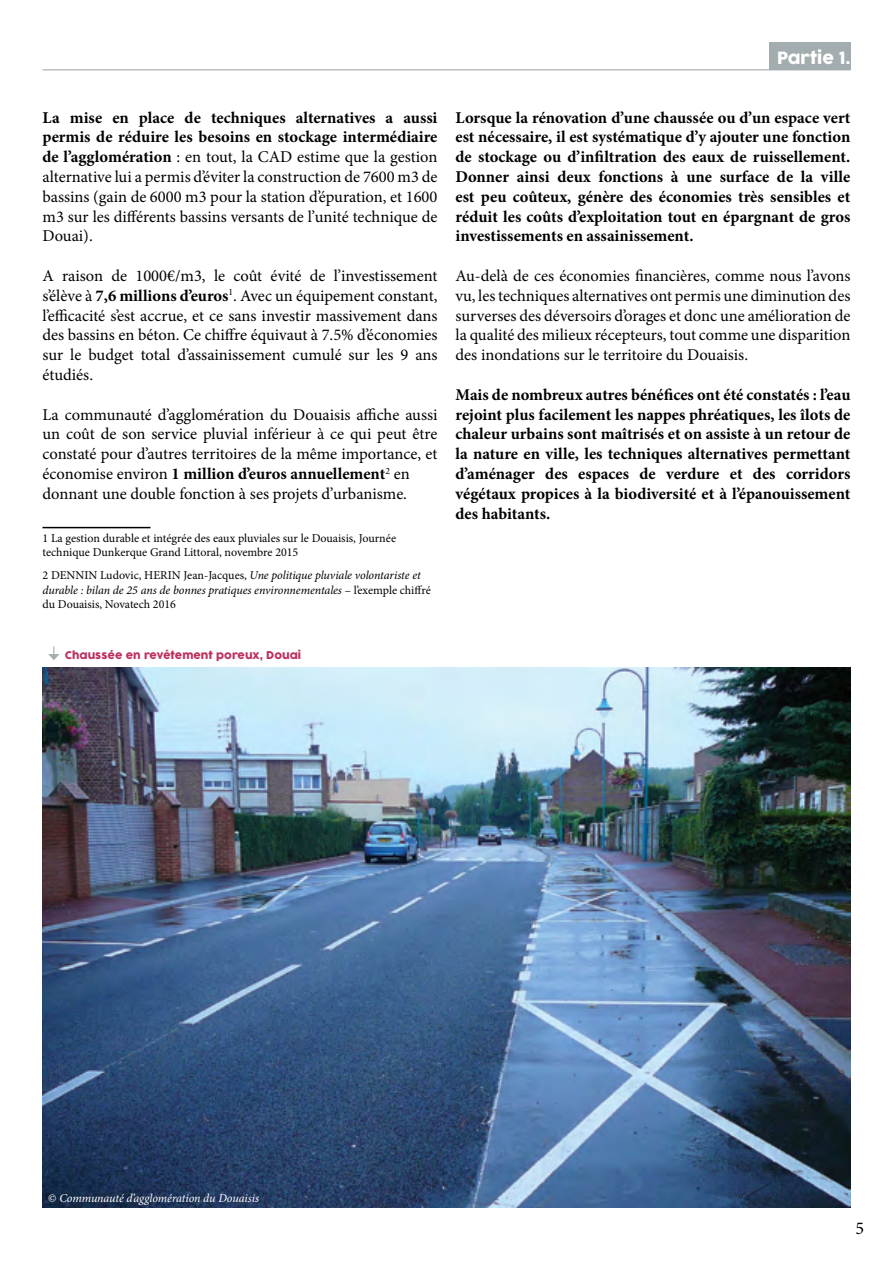
<style>
.page{position:relative;width:893px;height:1263px;background:#fff}
.page>*{position:absolute;margin:0;border:0;box-sizing:border-box;transform-origin:0 0}
.t1{font:18px "Minion Pro";color:#000}
.t2{font:16.5px/19.8px "Minion Pro";color:#000;text-align:justify}
.t3{font:700 16.5px/19.8px "Minion Pro";color:#000;text-align:justify}
.t4{font:16.5px "COCOGOOSE";color:#fff}
.t5{font:italic 12px/14.4px "Minion Pro";letter-spacing:-.01em;color:#000}
.t6{font:12px/14.4px "Minion Pro";color:#000}
.t7{font:italic 12px "Minion Pro";letter-spacing:-.01em;color:#fff}
.t8{font:10.5px "COCOGOOSE";color:#bd315c}
.s1{font-weight:700}
.s2{font-style:normal}
</style>
<div class="page">
<hr style="left:43px;top:527px;width:108px;height:1px;background:#000">
<div style="left:769px;top:43px;width:81px;height:27px;background:#a3acae"></div>
<hr style="left:43px;top:69px;width:807px;height:1px;background:#a3acae">
<img style="left:43px;top:668px;width:807px;height:540px">
<svg style="left:48px;top:646px;width:12px;height:14px"></svg>
<p class="t4" style="left:777px;top:45px;width:75px">Partie 1.</p>
<p class="t2" style="left:43px;top:107px;width:396px"><span class="s1">La mise en place de techniques alternatives a aussi permis de réduire les besoins en stockage intermédiaire de l’agglomération</span> : en tout, la CAD estime que la gestion alternative lui a permis d’éviter la construction de 7600 m3 de bassins (gain de 6000 m3 pour la station d’épuration, et 1600 m3 sur les différents bassins versants de l’unité technique de Douai).</p>
<p class="t2" style="left:43px;top:266px;width:396px">A raison de 1000€/m3, le coût évité de l’investissement s’élève à <span class="s1">7,6 millions d’euros</span><sup>1</sup>. Avec un équipement constant, l’efficacité s’est accrue, et ce sans investir massivement dans des bassins en béton. Ce chiffre équivaut à 7.5% d’économies sur le budget total d’assainissement cumulé sur les 9 ans étudiés.</p>
<p class="t2" style="left:43px;top:404px;width:396px;text-align:left">La communauté d’agglomération du Douaisis affiche aussi un coût de son service pluvial inférieur à ce qui peut être constaté pour d’autres territoires de la même importance, et économise environ <span class="s1">1 million d’euros annuellement</span><sup>2</sup> en donnant une double fonction à ses projets d’urbanisme.</p>
<p class="t6" style="left:43px;top:531px;width:355px">1 La gestion durable et intégrée des eaux pluviales sur le Douaisis, Journée technique Dunkerque Grand Littoral, novembre 2015</p>
<p class="t5" style="left:43px;top:568px;width:390px"><span class="s2">2 DENNIN Ludovic, HERIN Jean-Jacques,</span> Une politique pluviale volontariste et durable : bilan de 25 ans de bonnes pratiques environnementales <span class="s2">– l’exemple chiffré du Douaisis, Novatech 2016</span></p>
<p class="t8" style="left:65px;top:647px;width:238px">Chaussée en revêtement poreux, Douai</p>
<p class="t3" style="left:455px;top:107px;width:396px">Lorsque la rénovation d’une chaussée ou d’un espace vert est nécessaire, il est systématique d’y ajouter une fonction de stockage ou d’infiltration des eaux de ruissellement.<br>Donner ainsi deux fonctions à une surface de la ville est peu coûteux, génère des économies très sensibles et réduit les coûts d’exploitation tout en épargnant de gros investissements en assainissement.</p>
<p class="t2" style="left:455px;top:266px;width:396px">Au-delà de ces économies financières, comme nous l’avons vu, les techniques alternatives ont permis une diminution des surverses des déversoirs d’orages et donc une amélioration de la qualité des milieux récepteurs, tout comme une disparition des inondations sur le territoire du Douaisis.</p>
<p class="t3" style="left:455px;top:384px;width:396px">Mais de nombreux autres bénéfices ont été constatés : l’eau rejoint plus facilement les nappes phréatiques, les îlots de chaleur urbains sont maîtrisés et on assiste à un retour de la nature en ville, les techniques alternatives permettant d’aménager des espaces de verdure et des corridors végétaux propices à la biodiversité et à l’épanouissement des habitants.</p>
<p class="t7" style="left:48px;top:1189px;width:212px"><span class="s2">©</span> Communauté d’agglomération du Douaisis</p>
<p class="t1" style="left:856px;top:1216px;width:10px">5</p>
</div>
